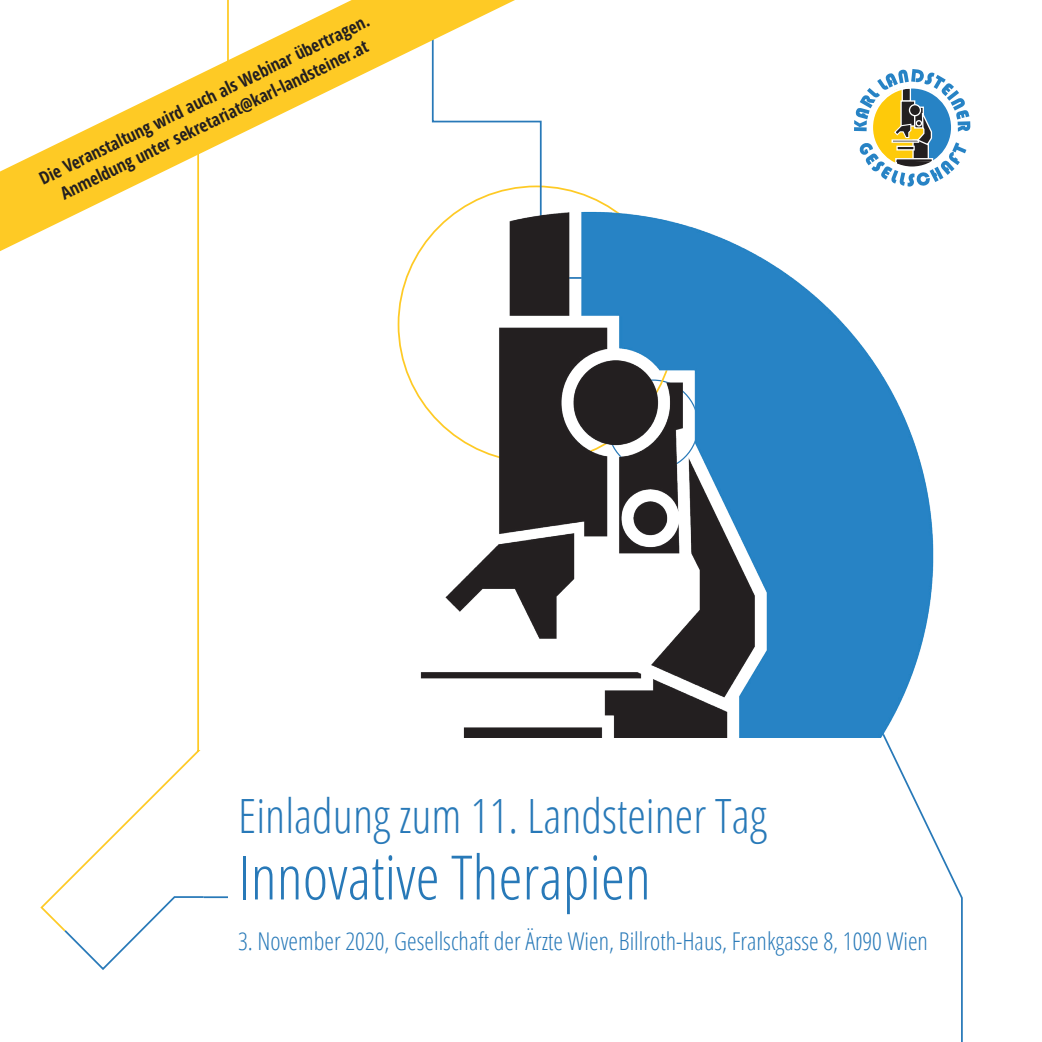
<style>
.page{position:relative;width:1042px;height:1042px;background:#fff}
.page>*{position:absolute;margin:0;border:0;box-sizing:border-box;transform-origin:0 0}
.t1{font:300 condensed 61.25px "Open Sans";color:#2879b8}
.t2{font:300 condensed 47.25px "Open Sans";color:#2879b8}
.t3{font:300 condensed 24.5px "Open Sans";color:#2879b8}
.t4{font:700 condensed 17.5px/22.8px "Open Sans";color:#231f20;text-align:center}
</style>
<div class="page">
<svg style="left:40px;top:251px;width:161px;height:679px"></svg>
<svg style="left:63px;top:895px;width:142px;height:75px"></svg>
<img style="left:397px;top:108px;width:574px;height:635px">
<div style="left:228px;top:738px;width:654px;height:304px;background:#fff"></div>
<svg style="left:0;top:0;width:515px;height:251px"></svg>
<p class="t4" style="left:35px;top:169px;width:366px;rotate:-26deg">Die Veranstaltung wird auch als Webinar übertragen.<br>Anmeldung unter sekretariat@karl-landsteiner.at</p>
<h2 class="t2" style="left:238px;top:784px;width:530px">Einladung zum 11. Landsteiner Tag</h2>
<h1 class="t1" style="left:238px;top:835px;width:414px">Innovative Therapien</h1>
<h3 class="t3" style="left:238px;top:924px;width:691px">3. November 2020, Gesellschaft der Ärzte Wien, Billroth-Haus, Frankgasse 8, 1090 Wien</h3>
</div>
